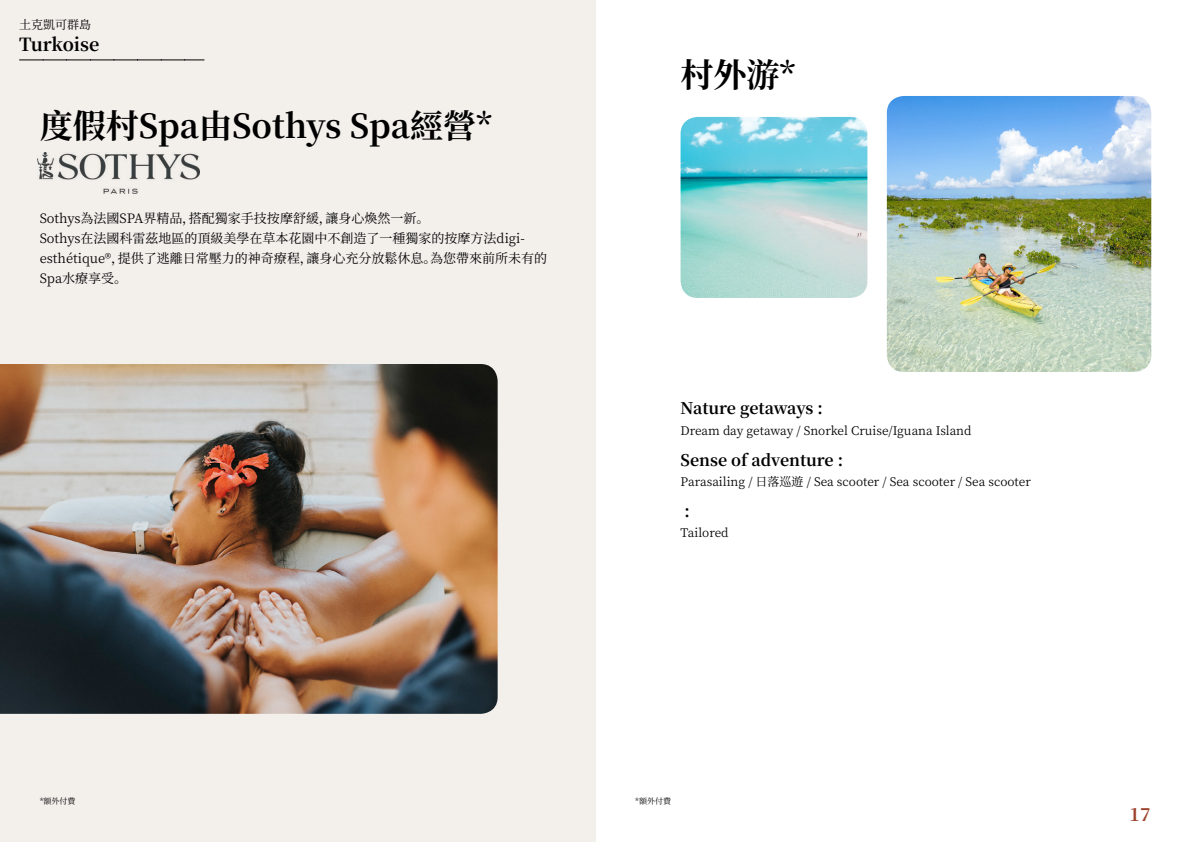
<style>
.page{position:relative;width:1191px;height:842px;background:#fff}
.page>*{position:absolute;margin:0;border:0;box-sizing:border-box;transform-origin:0 0}
.t1{font:700 33px "Noto Serif SC";color:#000}
.t2{font:700 18px "Noto Serif SC";color:#000}
.t3{font:700 18px "Noto Serif SC";color:#9d432c}
.t4{font:700 16px "Noto Serif SC";letter-spacing:-.005em;color:#000}
.t5{font:13px/20px "Noto Serif SC";color:#000}
.t6{font:12px "Noto Serif SC";color:#000}
.t7{font:8px "Noto Serif SC";color:#000}
</style>
<div class="page">
<div style="left:0;top:0;width:595px;height:842px;background:#f3f0ec"></div>
<img style="left:0;top:364px;width:497px;height:350px">
<img style="left:680px;top:117px;width:187px;height:181px">
<img style="left:887px;top:96px;width:264px;height:276px">
<svg style="left:20px;top:60px;width:184px;height:1px"></svg>
<img style="left:38px;top:152px;width:161px;height:42px">
<p class="t6" style="left:19px;top:17px;width:74px">土克凱可群島</p>
<h2 class="t2" style="left:19px;top:34px;width:82px">Turkoise</h2>
<h1 class="t1" style="left:40px;top:107px;width:454px">度假村Spa由Sothys Spa經營*</h1>
<p class="t5" style="left:40px;top:209px;width:509px">Sothys為法國SPA界精品，搭配獨家手技按摩舒緩，讓身心煥然一新。<br>Sothys在法國科雷茲地區的頂級美學在草本花園中不創造了一種獨家的按摩方法digi&shy;esthétique®，提供了逃離日常壓力的神奇療程，讓身心充分放鬆休息。為您帶來前所未有的Spa水療享受。</p>
<h1 class="t1" style="left:680px;top:56px;width:117px">村外游*</h1>
<p class="t4" style="left:680px;top:400px;width:144px">Nature getaways :</p>
<p class="t6" style="left:680px;top:424px;width:292px">Dream day getaway / Snorkel Cruise/Iguana Island</p>
<p class="t4" style="left:680px;top:451px;width:164px">Sense of adventure :</p>
<p class="t6" style="left:680px;top:475px;width:352px">Parasailing / 日落巡遊 / Sea scooter / Sea scooter / Sea scooter</p>
<p class="t4" style="left:684px;top:502px;width:7px">:</p>
<p class="t6" style="left:680px;top:526px;width:50px">Tailored</p>
<p class="t7" style="left:40px;top:797px;width:37px">*額外付費</p>
<p class="t7" style="left:635px;top:797px;width:37px">*額外付費</p>
<h2 class="t3" style="left:1129px;top:804px;width:23px">17</h2>
</div>
